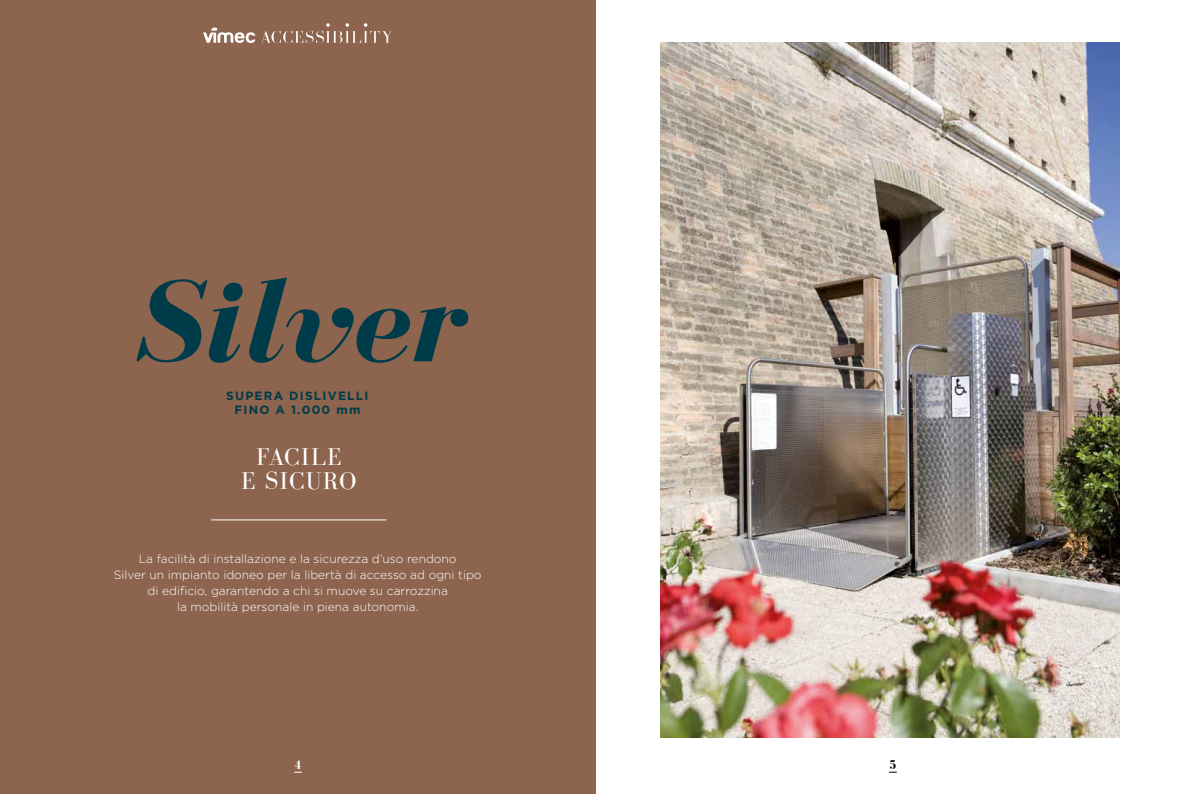
<style>
.page{position:relative;width:1191px;height:794px;background:#fff}
.page>*{position:absolute;margin:0;border:0;box-sizing:border-box;transform-origin:0 0}
.t1{font:italic 700 120px "Bodoni FLF";color:#003b4a}
.t2{font:25px/24px "Bodoni FLF";letter-spacing:.05em;color:#fff;text-align:center}
.t3{font:700 13px "Bodoni FLF";color:#fff}
.t4{font:700 13px "Bodoni FLF";color:#000}
.t5{font:300 12px/16px "Gotham HTF";color:#fff;text-align:center}
.t6{font:700 12px/14.4px "Gotham HTF";letter-spacing:.1em;color:#003b4a;text-align:center}
</style>
<div class="page">
<div style="left:0;top:0;width:595px;height:794px;background:#8d644d"></div>
<hr style="left:211px;top:519px;width:175px;height:1px;background:#fff">
<svg style="left:203px;top:23px;width:189px;height:20px"></svg>
<img style="left:660px;top:43px;width:459px;height:694px">
<h1 class="t1" style="left:133px;top:277px;width:329px">Silver</h1>
<p class="t6" style="left:226px;top:388px;width:144px">SUPERA DISLIVELLI<br>FINO A 1.000 mm</p>
<h2 class="t2" style="left:241px;top:444px;width:117px">FACILE<br>E SICURO</h2>
<p class="t5" style="left:114px;top:550px;width:369px">La facilità di installazione e la sicurezza d’uso rendono<br>Silver un impianto idoneo per la libertà di accesso ad ogni tipo di edificio, garantendo a chi si muove su carrozzina<br>la mobilità personale in piena autonomia.</p>
<p class="t3" style="left:294px;top:757px;width:9px">4</p>
<p class="t4" style="left:889px;top:757px;width:9px">5</p>
</div>
